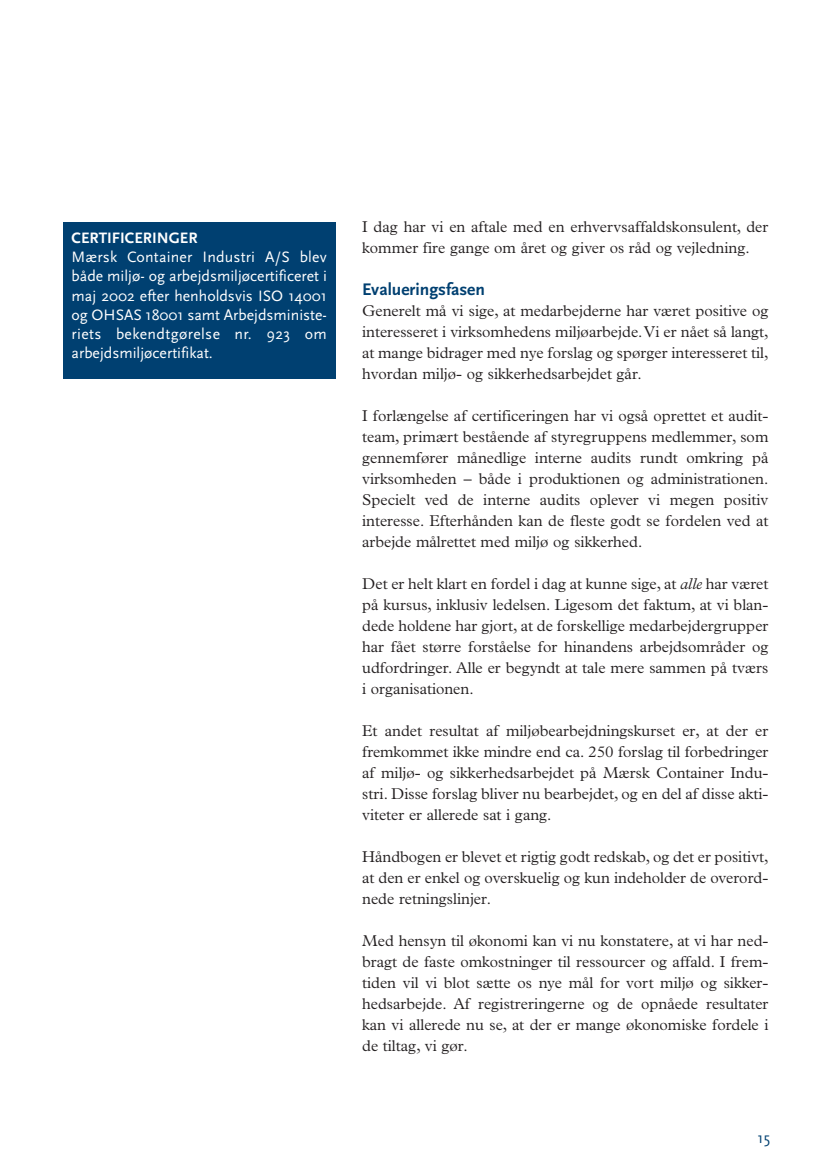
<style>
.page{position:relative;width:833px;height:1176px;background:#fff}
.page>*{position:absolute;margin:0;border:0;box-sizing:border-box;transform-origin:0 0}
.t1{font:700 17.5px "Scala Sans";color:#004071}
.t2{font:300 15.75px/21px "Plantin";color:#231f20;text-align:justify}
.t3{font:15.75px/19.2px "Scala Sans";color:#fff;text-align:justify}
.t4{font:700 15.75px "Scala Sans";color:#fff}
.t5{font:15.75px "Scala Sans";color:#004071}
.s1{font-style:italic}
</style>
<div class="page">
<div style="left:63px;top:222px;width:273px;height:157px;background:#004071"></div>
<p class="t4" style="left:72px;top:232px;width:128px">CERTIFICERINGER</p>
<p class="t3" style="left:72px;top:249px;width:257px">Mærsk Container Industri A/S blev både miljø- og arbejdsmiljøcertificeret i maj 2002 efter henholdsvis ISO 14001 og OHSAS 18001 samt Arbejdsministe&shy;riets bekendtgørelse nr. 923 om arbejdsmiljøcertifikat.</p>
<p class="t2" style="left:362px;top:218px;width:408px">I dag har vi en aftale med en erhvervsaffaldskonsulent, der kommer fire gange om året og giver os råd og vejledning.</p>
<p class="t1" style="left:362px;top:283px;width:124px">Evalueringsfasen</p>
<p class="t2" style="left:362px;top:302px;width:408px">Generelt må vi sige, at medarbejderne har været positive og interesseret i virksomhedens miljøarbejde.Vi er nået så langt, at mange bidrager med nye forslag og spørger interesseret til, hvordan miljø- og sikkerhedsarbejdet går.</p>
<p class="t2" style="left:362px;top:407px;width:408px">I forlængelse af certificeringen har vi også oprettet et audit&shy;team, primært bestående af styregruppens medlemmer, som gennemfører månedlige interne audits rundt omkring på virksomheden – både i produktionen og administrationen.<br>Specielt ved de interne audits oplever vi megen positiv interesse. Efterhånden kan de fleste godt se fordelen ved at arbejde målrettet med miljø og sikkerhed.</p>
<p class="t2" style="left:362px;top:575px;width:408px">Det er helt klart en fordel i dag at kunne sige, at <span class="s1">alle</span> har været på kursus, inklusiv ledelsen. Ligesom det faktum, at vi blan&shy;dede holdene har gjort, at de forskellige medarbejdergrupper har fået større forståelse for hinandens arbejdsområder og udfordringer. Alle er begyndt at tale mere sammen på tværs i organisationen.</p>
<p class="t2" style="left:362px;top:722px;width:408px">Et andet resultat af miljøbearbejdningskurset er, at der er fremkommet ikke mindre end ca. 250 forslag til forbedringer af miljø- og sikkerhedsarbejdet på Mærsk Container Indu&shy;stri. Disse forslag bliver nu bearbejdet, og en del af disse akti&shy;viteter er allerede sat i gang.</p>
<p class="t2" style="left:362px;top:848px;width:408px">Håndbogen er blevet et rigtig godt redskab, og det er positivt, at den er enkel og overskuelig og kun indeholder de overord&shy;nede retningslinjer.</p>
<p class="t2" style="left:362px;top:932px;width:408px">Med hensyn til økonomi kan vi nu konstatere, at vi har ned&shy;bragt de faste omkostninger til ressourcer og affald. I frem&shy;tiden vil vi blot sætte os nye mål for vort miljø og sikker&shy;hedsarbejde. Af registreringerne og de opnåede resultater kan vi allerede nu se, at der er mange økonomiske fordele i de tiltag, vi gør.</p>
<p class="t5" style="left:758px;top:1132px;width:14px">15</p>
</div>
